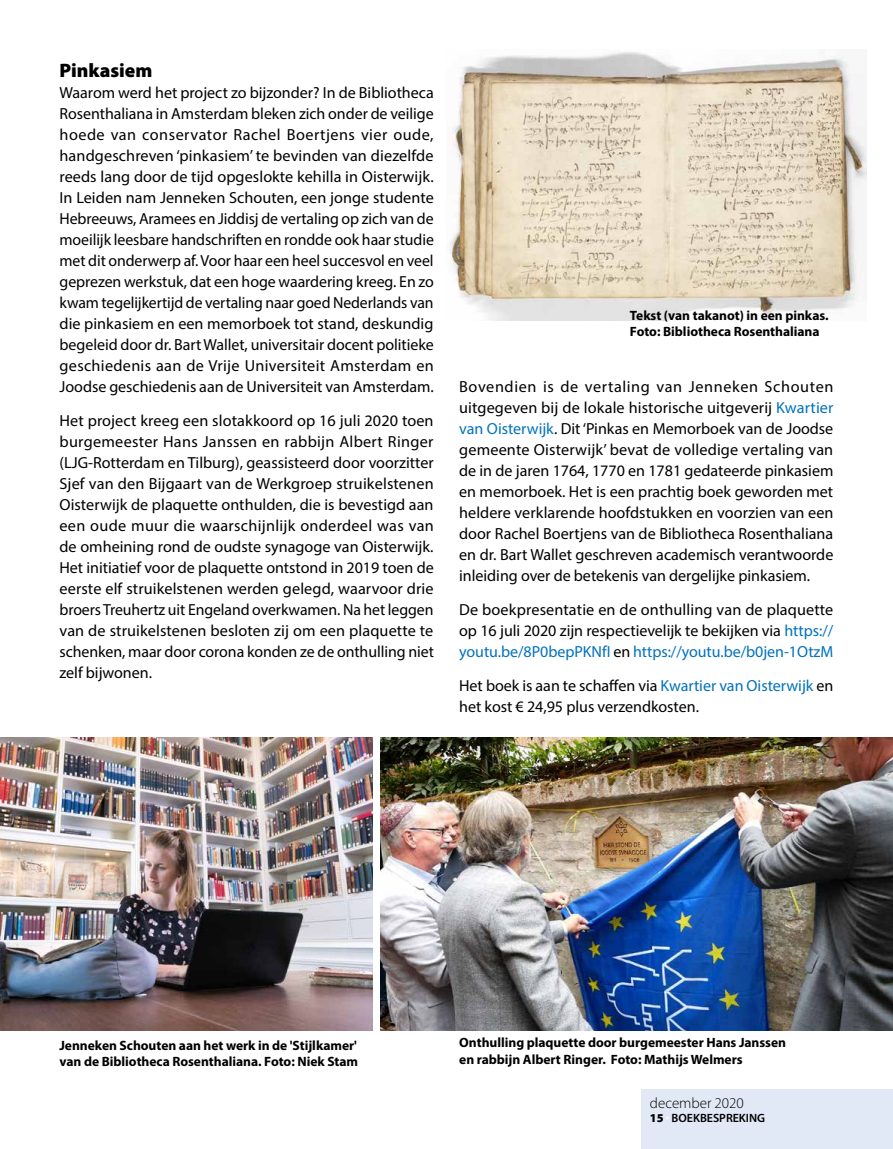
<style>
.page{position:relative;width:893px;height:1149px;background:#fff}
.page>*{position:absolute;margin:0;border:0;box-sizing:border-box;transform-origin:0 0}
.t1{font:900 19.5px "Myriad Pro";color:#000}
.t2{font:16.05px/21px "Myriad Pro";color:#000;text-align:justify}
.t3{font:300 15px "Myriad Pro";color:#000}
.t4{font:700 13.5px/16.5px "Myriad Pro";color:#000}
.t5{font:600 12px "Myriad Pro";color:#000}
.s1{color:#0072bc}
.s2{font-weight:900}
.s3{font-weight:900;color:#fff}
</style>
<div class="page">
<img style="left:0;top:737px;width:373px;height:292px">
<img style="left:380px;top:737px;width:513px;height:292px">
<img style="left:446px;top:52px;width:420px;height:268px">
<div style="left:641px;top:1089px;width:252px;height:59px;background:#e1e8f6"></div>
<p class="t1" style="left:60px;top:57px;width:94px">Pinkasiem</p>
<p class="t2" style="left:60px;top:81px;width:376px">Waarom werd het project zo bijzonder? In de Bibliotheca Rosenthaliana in Amsterdam bleken zich onder de veilige hoede van conservator Rachel Boertjens vier oude, handgeschreven ‘pinkasiem’ te bevinden van diezelfde reeds lang door de tijd opgeslokte kehilla in Oisterwijk.<br>In Leiden nam Jenneken Schouten, een jonge studente Hebreeuws, Aramees en Jiddisj de vertaling op zich van de moeilijk leesbare handschriften en rondde ook haar studie met dit onderwerp af. Voor haar een heel succesvol en veel geprezen werkstuk, dat een hoge waardering kreeg. En zo kwam tegelijkertijd de vertaling naar goed Nederlands van die pinkasiem en een memorboek tot stand, deskundig begeleid door dr. Bart Wallet, universitair docent politieke geschiedenis aan de Vrije Universiteit Amsterdam en Joodse geschiedenis aan de Universiteit van Amsterdam.</p>
<p class="t2" style="left:60px;top:409px;width:376px">Het project kreeg een slotakkoord op 16 juli 2020 toen burgemeester Hans Janssen en rabbijn Albert Ringer (LJG-Rotterdam en Tilburg), geassisteerd door voorzitter Sjef van den Bijgaart van de Werkgroep struikelstenen Oisterwijk de plaquette onthulden, die is bevestigd aan een oude muur die waarschijnlijk onderdeel was van de omheining rond de oudste synagoge van Oisterwijk.<br>Het initiatief voor de plaquette ontstond in 2019 toen de eerste elf struikelstenen werden gelegd, waarvoor drie broers Treuhertz uit Engeland overkwamen. Na het leggen van de struikelstenen besloten zij om een plaquette te schenken, maar door corona konden ze de onthulling niet zelf bijwonen.</p>
<p class="t4" style="left:630px;top:306px;width:200px">Tekst (van takanot) in een pinkas.<br>Foto: Bibliotheca Rosenthaliana</p>
<p class="t2" style="left:459px;top:375px;width:376px">Bovendien is de vertaling van Jenneken Schouten uitgegeven bij de lokale historische uitgeverij <span class="s1">Kwartier van Oisterwijk</span>. Dit ‘Pinkas en Memorboek van de Joodse gemeente Oisterwijk’ bevat de volledige vertaling van de in de jaren 1764, 1770 en 1781 gedateerde pinkasiem en memorboek. Het is een prachtig boek geworden met heldere verklarende hoofdstukken en voorzien van een door Rachel Boertjens van de Bibliotheca Rosenthaliana en dr. Bart Wallet geschreven academisch verantwoorde inleiding over de betekenis van dergelijke pinkasiem.</p>
<p class="t2" style="left:459px;top:598px;width:376px">De boekpresentatie en de onthulling van de plaquette op 16 juli 2020 zijn respectievelijk te bekijken via <span class="s1">https:// youtu.be/8P0bepPKNfI</span> en <span class="s1">https://youtu.be/b0jen-1OtzM</span></p>
<p class="t2" style="left:459px;top:674px;width:376px">Het boek is aan te schaffen via <span class="s1">Kwartier van Oisterwijk</span> en het kost € 24,95 plus verzendkosten.</p>
<p class="t4" style="left:59px;top:1035px;width:300px">Jenneken Schouten aan het werk in de 'Stijlkamer' van de Bibliotheca Rosenthaliana. Foto: Niek Stam</p>
<p class="t4" style="left:459px;top:1033px;width:328px">Onthulling plaquette door burgemeester Hans Janssen en rabbijn Albert Ringer. Foto: Mathijs Welmers</p>
<p class="t3" style="left:650px;top:1093px;width:95px">december 2020</p>
<p class="t5" style="left:650px;top:1109px;width:117px"><span class="s2">15</span> <span class="s3">·</span> BOEKBESPREKING</p>
</div>
